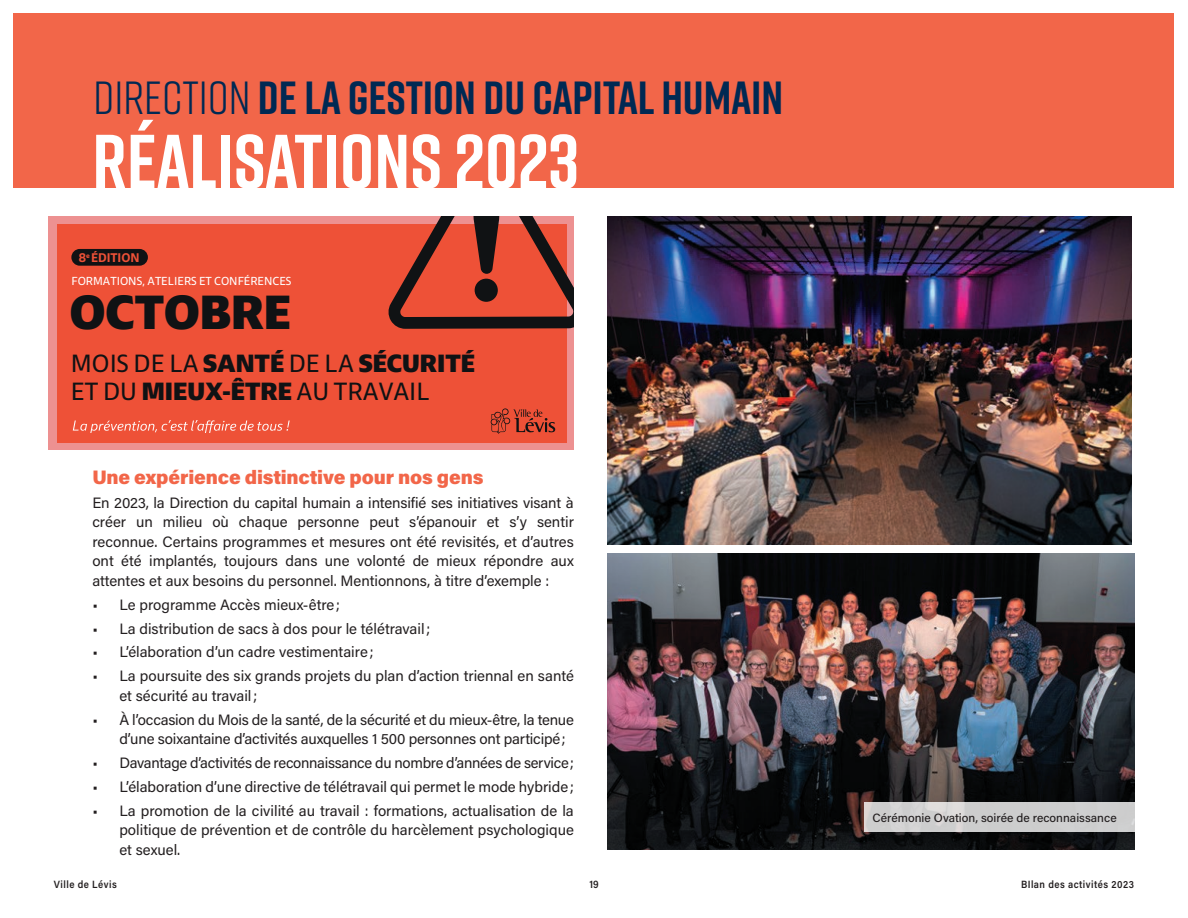
<style>
.page{position:relative;width:1188px;height:918px;background:#fff}
.page>*{position:absolute;margin:0;border:0;box-sizing:border-box;transform-origin:0 0}
.t1{font:700 76.5px "Rift";color:#fff}
.t2{font:700 46.35px "Rift";color:#002953}
.t3{font:46.35px "Ebony Hv";color:#101214}
.t4{font:24.15px "Ebony Hv";color:#101214}
.t5{font:24.15px "Ebony";color:#101214}
.t6{font:900 19.5px "Acumin Pro";letter-spacing:-.01em;color:#f26649}
.t7{font:15px/19.5px "Acumin Pro";letter-spacing:-.005em;color:#231f20;text-align:justify}
.t8{font:700 12.15px "Ebony";color:#ee5137}
.t9{font:500 12px "Acumin Pro";color:#231f20}
.t10{font:11.25px "Ebony";color:#fff}
.t11{font:600 10.5px "Acumin Pro";letter-spacing:.05em;color:#231f20;scale:.9 1}
.s1{font-weight:400}
.s2{font-family:"Ebony"}
.s3{font-family:"Ebony Hv"}
</style>
<div class="page">
<div style="left:14px;top:14px;width:1160px;height:174px;background:#f26649"></div>
<img style="left:608px;top:216px;width:524px;height:329px">
<img style="left:608px;top:553px;width:527px;height:297px">
<div style="left:48px;top:216px;width:526px;height:234px;background:#ed9191"></div>
<div style="left:57px;top:224px;width:509px;height:219px;background:#ee5137"></div>
<div style="left:71px;top:249px;width:77px;height:17px;background:#101214;border-radius:8px"></div>
<svg style="left:73px;top:420px;width:217px;height:13px"></svg>
<svg style="left:388px;top:216px;width:186px;height:113px"></svg>
<svg style="left:491px;top:408px;width:64px;height:26px"></svg>
<svg style="left:864px;top:802px;width:271px;height:30px;background:#cfcfcf"></svg>
<h2 class="t2" style="left:93px;top:64px;width:691px"><span class="s1">DIRECTION</span> DE LA GESTION DU CAPITAL HUMAIN</h2>
<h1 class="t1" style="left:92px;top:107px;width:488px">RÉALISATIONS 2023</h1>
<p class="t8" style="left:79px;top:249px;width:62px">8<sup>e</sup> ÉDITION</p>
<p class="t10" style="left:71px;top:274px;width:222px">FORMATIONS, ATELIERS ET CONFÉRENCES</p>
<h2 class="t3" style="left:70px;top:280px;width:223px">OCTOBRE</h2>
<h3 class="t4" style="left:71px;top:347px;width:406px"><span class="s2">MOIS DE LA</span> SANTÉ <span class="s2">DE LA</span> SÉCURITÉ</h3>
<h3 class="t5" style="left:71px;top:376px;width:361px">ET DU <span class="s3">MIEUX-ÊTRE</span> AU TRAVAIL</h3>
<h3 class="t6" style="left:92px;top:464px;width:393px">Une expérience distinctive pour nos gens</h3>
<p class="t7" style="left:92px;top:492px;width:483px">En 2023, la Direction du capital humain a intensifié ses initiatives visant à créer un milieu où chaque personne peut s’épanouir et s’y sentir reconnue. Certains programmes et mesures ont été revisités, et d’autres ont été implantés, toujours dans une volonté de mieux répondre aux attentes et aux besoins du personnel. Mentionnons, à titre d’exemple :</p>
<p class="t7" style="left:92px;top:594px;width:249px">• Le programme Accès mieux-être;</p>
<p class="t7" style="left:92px;top:618px;width:339px">• La distribution de sacs à dos pour le télétravail;</p>
<p class="t7" style="left:92px;top:642px;width:283px">• L’élaboration d’un cadre vestimentaire;</p>
<p class="t7" style="left:119px;top:666px;width:456px;text-indent:-27px">• La poursuite des six grands projets du plan d’action triennal en santé et sécurité au travail;</p>
<p class="t7" style="left:119px;top:709px;width:456px;text-indent:-27px">• À l’occasion du Mois de la santé, de la sécurité et du mieux-être, la tenue d’une soixantaine d’activités auxquelles 1 500 personnes ont participé;</p>
<p class="t7" style="left:92px;top:752px;width:483px">• Davantage d’activités de reconnaissance du nombre d’années de service;</p>
<p class="t7" style="left:92px;top:776px;width:483px">• L’élaboration d’une directive de télétravail qui permet le mode hybride;</p>
<p class="t7" style="left:119px;top:800px;width:456px;text-indent:-27px">• La promotion de la civilité au travail : formations, actualisation de la politique de prévention et de contrôle du harcèlement psychologique et sexuel.</p>
<p class="t9" style="left:873px;top:809px;width:246px">Cérémonie Ovation, soirée de reconnaissance</p>
<p class="t11" style="left:54px;top:877px;width:71px">Ville de Lévis</p>
<p class="t11" style="left:589px;top:877px;width:12px">19</p>
<p class="t11" style="left:1021px;top:877px;width:127px">BIlan des activités 2023</p>
</div>
